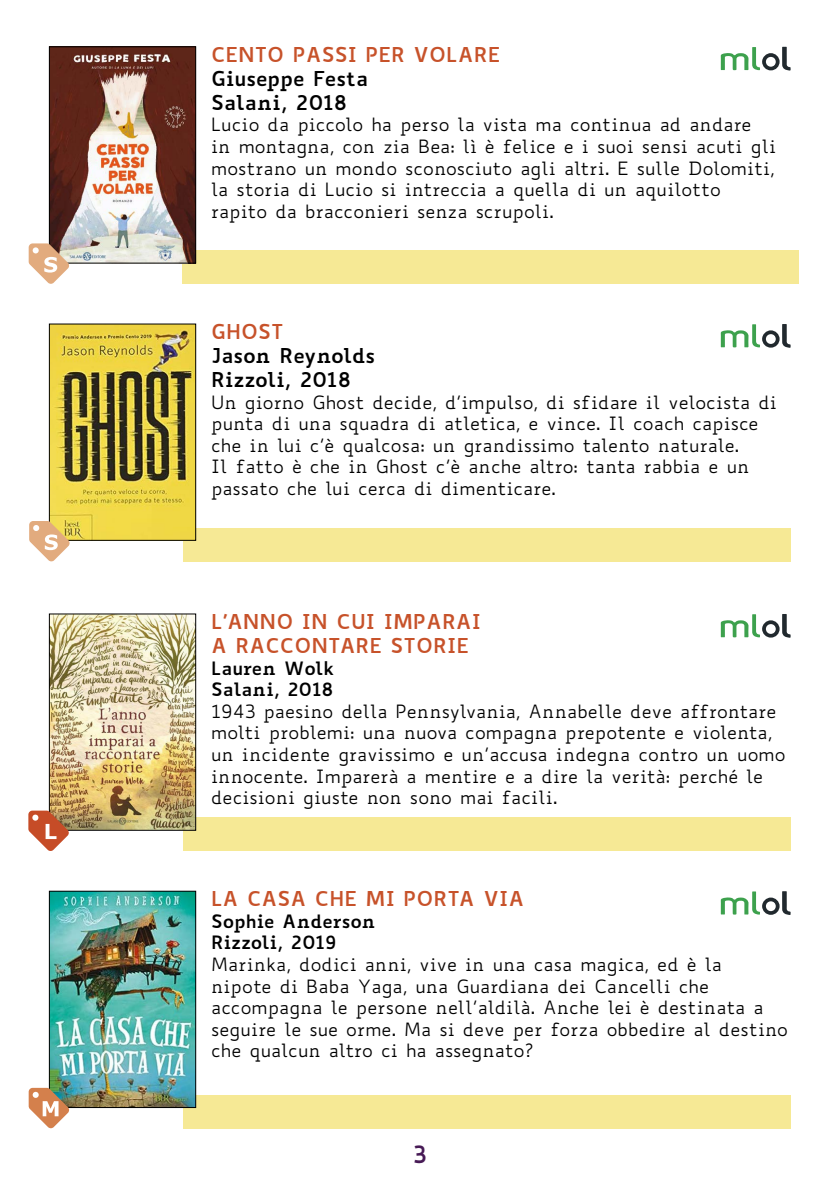
<style>
.page{position:relative;width:840px;height:1191px;background:#fff}
.page>*{position:absolute;margin:0;border:0;box-sizing:border-box;transform-origin:0 0}
.t1{font:700 24px "Biancoenero";color:#471a55}
.t2{font:700 20px/24px "Biancoenero";color:#c7522a}
.t3{font:700 20px/24px "Biancoenero";color:#000}
.t4{font:18px/21.6px "Biancoenero";color:#000}
.t5{font:700 18px/21.6px "Biancoenero";color:#000}
</style>
<div class="page">
<div style="left:183px;top:250px;width:615px;height:34px;background:#f6e995"></div>
<img style="left:51px;top:48px;width:143px;height:214px">
<div style="left:49px;top:46px;width:147px;height:218px;border:1px solid #000"></div>
<svg style="left:29px;top:243px;width:40px;height:41px"></svg>
<svg style="left:720px;top:47px;width:70px;height:24px"></svg>
<div style="left:183px;top:527px;width:607px;height:34px;background:#f6e995"></div>
<img style="left:51px;top:325px;width:143px;height:214px">
<div style="left:49px;top:323px;width:147px;height:218px;border:1px solid #000"></div>
<svg style="left:29px;top:521px;width:40px;height:40px"></svg>
<svg style="left:720px;top:324px;width:70px;height:24px"></svg>
<div style="left:183px;top:817px;width:607px;height:34px;background:#f6e995"></div>
<img style="left:51px;top:615px;width:143px;height:213px">
<div style="left:49px;top:613px;width:147px;height:217px;border:1px solid #000"></div>
<svg style="left:720px;top:614px;width:70px;height:24px"></svg>
<div style="left:183px;top:1094px;width:607px;height:34px;background:#f6e995"></div>
<img style="left:51px;top:892px;width:143px;height:214px">
<div style="left:49px;top:890px;width:147px;height:218px;border:1px solid #000"></div>
<svg style="left:720px;top:891px;width:70px;height:24px"></svg>
<svg style="left:28px;top:810px;width:41px;height:41px"></svg>
<svg style="left:29px;top:1087px;width:40px;height:41px"></svg>
<p class="t2" style="left:211px;top:40px;width:290px">CENTO PASSI PER VOLARE</p>
<p class="t3" style="left:211px;top:64px;width:158px">Giuseppe Festa<br>Salani, 2018</p>
<p class="t4" style="left:211px;top:114px;width:566px">Lucio da piccolo ha perso la vista ma continua ad andare<br>in montagna, con zia Bea: lì è felice e i suoi sensi acuti gli mostrano un mondo sconosciuto agli altri. E sulle Dolomiti, la storia di Lucio si intreccia a quella di un aquilotto rapito da bracconieri senza scrupoli.</p>
<p class="t2" style="left:211px;top:317px;width:74px">GHOST</p>
<p class="t3" style="left:211px;top:341px;width:165px">Jason Reynolds<br>Rizzoli, 2018</p>
<p class="t4" style="left:211px;top:391px;width:567px">Un giorno Ghost decide, d’impulso, di sfidare il velocista di punta di una squadra di atletica, e vince. Il coach capisce che in lui c’è qualcosa: un grandissimo talento naturale.<br>Il fatto è che in Ghost c’è anche altro: tanta rabbia e un passato che lui cerca di dimenticare.</p>
<p class="t2" style="left:211px;top:607px;width:271px">L’ANNO IN CUI IMPARAI<br>A RACCONTARE STORIE</p>
<p class="t5" style="left:211px;top:655px;width:125px">Lauren Wolk<br>Salani, 2018</p>
<p class="t4" style="left:211px;top:700px;width:575px">1943 paesino della Pennsylvania, Annabelle deve affrontare molti problemi: una nuova compagna prepotente e violenta, un incidente gravissimo e un’accusa indegna contro un uomo innocente. Imparerà a mentire e a dire la verità: perché le decisioni giuste non sono mai facili.</p>
<p class="t2" style="left:211px;top:884px;width:314px">LA CASA CHE MI PORTA VIA</p>
<p class="t5" style="left:211px;top:908px;width:166px">Sophie Anderson<br>Rizzoli, 2019</p>
<p class="t4" style="left:211px;top:953px;width:578px">Marinka, dodici anni, vive in una casa magica, ed è la<br>nipote di Baba Yaga, una Guardiana dei Cancelli che accompagna le persone nell’aldilà. Anche lei è destinata a seguire le sue orme. Ma si deve per forza obbedire al destino che qualcun altro ci ha assegnato?</p>
<h1 class="t1" style="left:413px;top:1132px;width:16px">3</h1>
</div>
